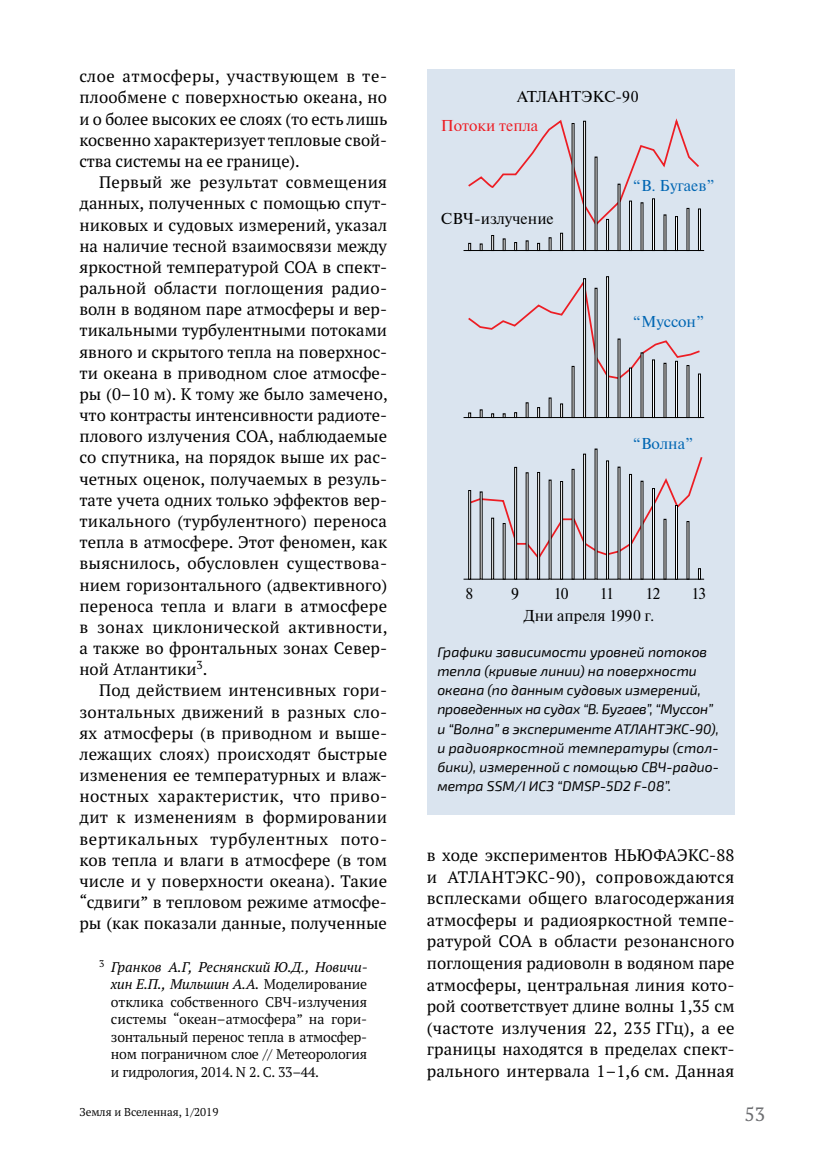
<style>
.page{position:relative;width:814px;height:1166px;background:#fff}
.page>*{position:absolute;margin:0;border:0;box-sizing:border-box;transform-origin:0 0}
.t1{font:19.25px "PT Serif Pro";color:#6d6e71}
.t2{font:16.62px/21.2px "PT Serif Pro";letter-spacing:.005em;color:#000}
.t3{font:15.75px "Newton";color:#000}
.t4{font:15.75px "Newton";color:#0066b3}
.t5{font:15.75px "Newton";color:#ed1d24}
.t6{font:italic 14px/19.2px "Exo 2";color:#000}
.t7{font:14px/17.5px "PT Serif Pro";letter-spacing:-.015em;color:#000;text-align:justify}
.t8{font:11.38px "PT Serif Pro";color:#000}
.s1{font-style:italic}
</style>
<div class="page">
<div style="left:427px;top:69px;width:307px;height:746px;background:#dae4ef"></div>
<svg style="left:471px;top:455px;width:232px;height:106px"></svg>
<svg style="left:468px;top:277px;width:232px;height:103px"></svg>
<svg style="left:468px;top:118px;width:231px;height:109px"></svg>
<hr style="left:463px;top:250px;width:241px;height:1px;background:#000">
<svg style="left:468px;top:243px;width:3px;height:7px"></svg>
<svg style="left:479px;top:243px;width:3px;height:7px"></svg>
<div style="left:491px;top:235px;width:3px;height:16px;border:1px solid #000"></div>
<svg style="left:502px;top:238px;width:3px;height:12px"></svg>
<svg style="left:514px;top:242px;width:3px;height:8px"></svg>
<svg style="left:525px;top:240px;width:3px;height:10px"></svg>
<svg style="left:537px;top:243px;width:3px;height:7px"></svg>
<div style="left:560px;top:233px;width:3px;height:18px;border:1px solid #000"></div>
<div style="left:583px;top:121px;width:3px;height:130px;border:1px solid #000"></div>
<div style="left:606px;top:219px;width:3px;height:32px;border:1px solid #000"></div>
<div style="left:629px;top:201px;width:3px;height:50px;border:1px solid #000"></div>
<div style="left:652px;top:198px;width:3px;height:53px;border:1px solid #000"></div>
<div style="left:675px;top:216px;width:3px;height:35px;border:1px solid #000"></div>
<div style="left:698px;top:208px;width:3px;height:43px;border:1px solid #000"></div>
<hr style="left:463px;top:417px;width:241px;height:1px;background:#000">
<svg style="left:468px;top:412px;width:3px;height:5px"></svg>
<svg style="left:479px;top:409px;width:3px;height:8px"></svg>
<svg style="left:491px;top:413px;width:3px;height:4px"></svg>
<svg style="left:502px;top:413px;width:3px;height:4px"></svg>
<svg style="left:514px;top:412px;width:3px;height:5px"></svg>
<svg style="left:537px;top:407px;width:3px;height:10px"></svg>
<div style="left:560px;top:403px;width:3px;height:15px;border:1px solid #000"></div>
<div style="left:583px;top:278px;width:3px;height:140px;border:1px solid #000"></div>
<div style="left:606px;top:276px;width:3px;height:142px;border:1px solid #000"></div>
<div style="left:629px;top:368px;width:3px;height:50px;border:1px solid #000"></div>
<div style="left:652px;top:359px;width:3px;height:59px;border:1px solid #000"></div>
<div style="left:675px;top:361px;width:3px;height:57px;border:1px solid #000"></div>
<div style="left:698px;top:373px;width:3px;height:45px;border:1px solid #000"></div>
<hr style="left:463px;top:579px;width:241px;height:1px;background:#000">
<div style="left:468px;top:490px;width:3px;height:90px;border:1px solid #000"></div>
<div style="left:491px;top:518px;width:3px;height:62px;border:1px solid #000"></div>
<div style="left:514px;top:467px;width:3px;height:113px;border:1px solid #000"></div>
<div style="left:537px;top:472px;width:3px;height:108px;border:1px solid #000"></div>
<div style="left:560px;top:481px;width:3px;height:99px;border:1px solid #000"></div>
<div style="left:583px;top:454px;width:3px;height:126px;border:1px solid #000"></div>
<div style="left:606px;top:460px;width:3px;height:120px;border:1px solid #000"></div>
<div style="left:629px;top:474px;width:3px;height:106px;border:1px solid #000"></div>
<div style="left:652px;top:488px;width:3px;height:92px;border:1px solid #000"></div>
<div style="left:675px;top:505px;width:3px;height:75px;border:1px solid #000"></div>
<svg style="left:698px;top:568px;width:3px;height:12px"></svg>
<p class="t2" style="left:79px;top:65px;width:309px;text-align:justify">слое атмосферы, участвующем в те&shy;плообмене с поверхностью океана, но и о более высоких ее слоях (то есть лишь косвенно характеризует тепловые свой&shy;ства системы на ее границе).</p>
<p class="t2" style="left:79px;top:171px;width:310px;text-indent:20px">Первый же результат совмещения данных, полученных с помощью спут&shy;никовых и судовых измерений, указал на наличие тесной взаимосвязи между яркостной температурой СОА в спект&shy;ральной области поглощения радио&shy;волн в водяном паре атмосферы и вер&shy;тикальными турбулентными потоками явного и скрытого тепла на поверхнос&shy;ти океана в приводном слое атмосфе&shy;ры (0–10 м). К тому же было замечено, что контрасты интенсивности радиоте&shy;плового излучения СОА, наблюдаемые со спутника, на порядок выше их рас&shy;четных оценок, получаемых в резуль&shy;тате учета одних только эффектов вер&shy;тикального (турбулентного) переноса тепла в атмосфере. Этот феномен, как выяснилось, обусловлен существова&shy;нием горизонтального (адвективного) переноса тепла и влаги в атмосфере в зонах циклонической активности, а также во фронтальных зонах Север&shy;ной Атлантики<sup>3</sup>.</p>
<p class="t2" style="left:79px;top:679px;width:309px;text-align:justify;text-indent:20px">Под действием интенсивных гори&shy;зонтальных движений в разных сло&shy;ях атмосферы (в приводном и выше&shy;лежащих слоях) происходят быстрые изменения ее температурных и влаж&shy;ностных характеристик, что приво&shy;дит к изменениям в формировании вертикальных турбулентных пото&shy;ков тепла и влаги в атмосфере (в том числе и у поверхности океана). Такие “сдвиги” в тепловом режиме атмосфе&shy;ры (как показали данные, полученные</p>
<p class="t7" style="left:111px;top:957px;width:258px;text-indent:-12px"><sup>3</sup> <span class="s1">Гранков А.Г, Реснянский Ю.Д., Новичи&shy;хин Е.П., Мильшин А.А.</span> Моделирование отклика собственного СВЧ-излучения системы “океан–атмосфера” на гори&shy;зонтальный перенос тепла в атмосфер&shy;ном пограничном слое // Метеорология и гидрология, 2014. N 2. С. 33–44.</p>
<p class="t8" style="left:79px;top:1104px;width:140px">Земля и Вселенная, 1/2019</p>
<p class="t3" style="left:517px;top:87px;width:123px">АТЛАНТЭКС-90</p>
<p class="t5" style="left:441px;top:116px;width:99px">Потоки тепла</p>
<p class="t3" style="left:441px;top:209px;width:115px">СВЧ-излучение</p>
<p class="t4" style="left:632px;top:175px;width:83px">“В. Бугаев”</p>
<p class="t4" style="left:632px;top:311px;width:73px">“Муссон”</p>
<p class="t4" style="left:632px;top:434px;width:62px">“Волна”</p>
<p class="t3" style="left:465px;top:583px;width:9px">8</p>
<p class="t3" style="left:511px;top:583px;width:9px">9</p>
<p class="t3" style="left:553px;top:583px;width:17px">10</p>
<p class="t3" style="left:600px;top:583px;width:16px">11</p>
<p class="t3" style="left:645px;top:583px;width:16px">12</p>
<p class="t3" style="left:691px;top:583px;width:16px">13</p>
<p class="t3" style="left:523px;top:605px;width:132px">Дни апреля 1990 г.</p>
<p class="t6" style="left:437px;top:642px;width:283px">Графики зависимости уровней потоков тепла (кривые линии) на поверхности океана (по данным судовых измерений, проведенных на судах “В. Бугаев”, “Муссон” и “Волна” в эксперименте АТЛАНТЭКС‑90), и радиояркостной температуры (стол&shy;бики), измеренной с помощью СВЧ-радио&shy;метра SSM/I ИСЗ “DMSP‑5D2 F‑08”.</p>
<p class="t2" style="left:427px;top:844px;width:309px">в ходе экспериментов НЬЮФАЭКС‑88 и АТЛАНТЭКС‑90), сопровождаются всплесками общего влагосодержания атмосферы и радиояркостной темпе&shy;ратурой СОА в области резонансного поглощения радиоволн в водяном паре атмосферы, центральная линия кото&shy;рой соответствует длине волны 1,35 см (частоте излучения 22, 235 ГГц), а ее границы находятся в пределах спект&shy;рального интервала 1–1,6 см. Данная</p>
<p class="t1" style="left:744px;top:1101px;width:22px">53</p>
</div>
